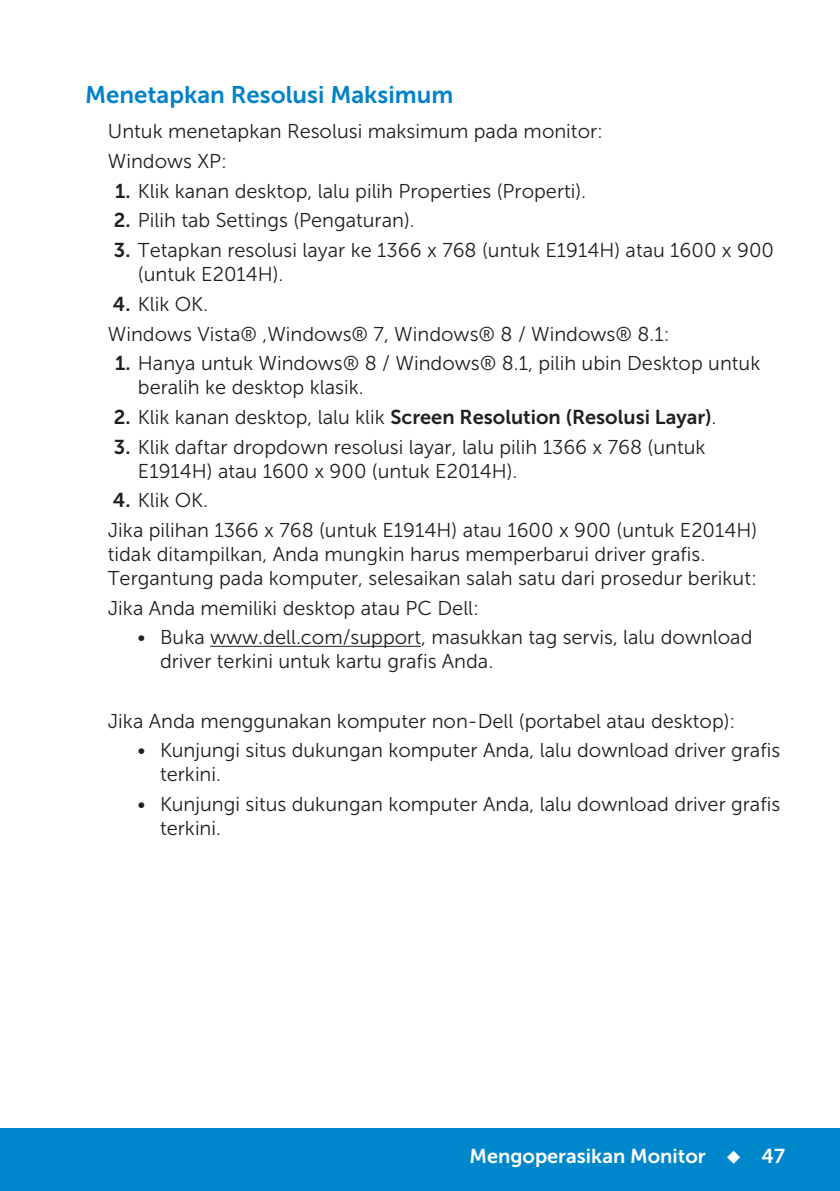
<style>
.page{position:relative;width:840px;height:1191px;background:#fff}
.page>*{position:absolute;margin:0;border:0;box-sizing:border-box;transform-origin:0 0}
.Head2{font:24px "Museo Sans For Dell 700";color:#0082c8}
.Paragraph{font:20px/24px "Museo Sans For Dell 300";color:#231f20}
.t1{font:20px "Museo Sans For Dell 700";color:#231f20}
.t2{font:20px "Museo Sans For Dell 700";color:#fff}
.s1{font-family:"Museo Sans For Dell 700"}
.s2{font-family:"Museo Sans For Dell 300"}
</style>
<div class="page">
<div style="left:0;top:1128px;width:839px;height:63px;background:#0087cb"></div>
<hr style="left:210px;top:646px;width:211px;height:1px;background:#231f20">
<p class="Head2" style="left:85px;top:81px;width:369px">Menetapkan Resolusi Maksimum</p>
<p class="Paragraph" style="left:108px;top:120px;width:496px">Untuk menetapkan Resolusi maksimum pada monitor:</p>
<p class="Paragraph" style="left:108px;top:149px;width:121px">Windows XP:</p>
<p class="Paragraph" style="left:115px;top:179px;width:472px"><span class="s1">1.</span> Klik kanan desktop, lalu pilih Properties (Properti).</p>
<p class="Paragraph" style="left:114px;top:209px;width:302px"><span class="s1">2.</span> Pilih tab Settings (Pengaturan).</p>
<p class="Paragraph" style="left:138px;top:238px;width:637px;text-indent:-24px"><span class="s1">3.</span> Tetapkan resolusi layar ke 1366 x 768 (untuk E1914H) atau 1600 x 900 (untuk E2014H).</p>
<p class="Paragraph" style="left:113px;top:292px;width:96px"><span class="s1">4.</span> Klik OK.</p>
<p class="Paragraph" style="left:108px;top:322px;width:563px">Windows Vista® ,Windows® 7, Windows® 8 / Windows® 8.1:</p>
<p class="Paragraph" style="left:138px;top:351px;width:623px;text-indent:-23px"><span class="s1">1.</span> Hanya untuk Windows® 8 / Windows® 8.1, pilih ubin Desktop untuk beralih ke desktop klasik.</p>
<p class="t1" style="left:114px;top:406px;width:604px">2. <span class="s2">Klik kanan desktop, lalu klik</span> Screen Resolution (Resolusi Layar)<span class="s2">.</span></p>
<p class="Paragraph" style="left:138px;top:435px;width:568px;text-indent:-24px"><span class="s1">3.</span> Klik daftar dropdown resolusi layar, lalu pilih 1366 x 768 (untuk<br>E1914H) atau 1600 x 900 (untuk E2014H).</p>
<p class="Paragraph" style="left:113px;top:488px;width:96px"><span class="s1">4.</span> Klik OK.</p>
<p class="Paragraph" style="left:108px;top:518px;width:650px">Jika pilihan 1366 x 768 (untuk E1914H) atau 1600 x 900 (untuk E2014H) tidak ditampilkan, Anda mungkin harus memperbarui driver grafis.<br>Tergantung pada komputer, selesaikan salah satu dari prosedur berikut:</p>
<p class="Paragraph" style="left:108px;top:596px;width:372px">Jika Anda memiliki desktop atau PC Dell:</p>
<p class="Paragraph" style="left:160px;top:625px;width:593px;text-indent:-23px">• Buka www.dell.com/support, masukkan tag servis, lalu download driver terkini untuk kartu grafis Anda.</p>
<p class="Paragraph" style="left:108px;top:709px;width:628px">Jika Anda menggunakan komputer non-Dell (portabel atau desktop):</p>
<p class="Paragraph" style="left:160px;top:738px;width:621px;text-indent:-23px">• Kunjungi situs dukungan komputer Anda, lalu download driver grafis terkini.</p>
<p class="Paragraph" style="left:160px;top:792px;width:621px;text-indent:-23px">• Kunjungi situs dukungan komputer Anda, lalu download driver grafis terkini.</p>
<p class="t2" style="left:469px;top:1144px;width:317px">Mengoperasikan Monitor ◆ 47</p>
</div>
